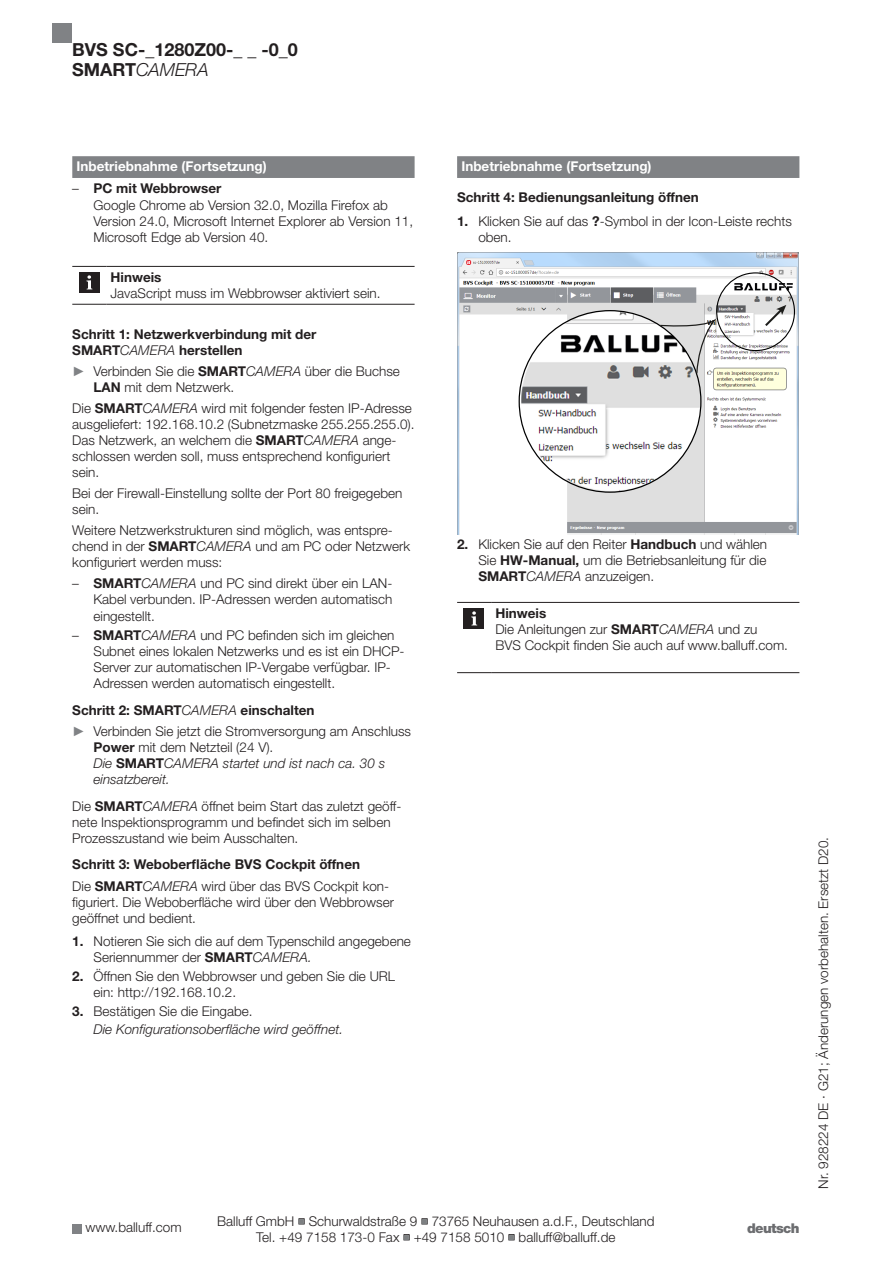
<style>
.page{position:relative;width:893px;height:1263px;background:#fff}
.page>*{position:absolute;margin:0;border:0;box-sizing:border-box;transform-origin:0 0}
.t1{font:700 18px/20.2px "Helvetica Neue LT Pro";color:#231f20}
.Grundtext{font:300 13.5px/16.2px "Helvetica Neue LT Pro";color:#231f20}
.Überschrift_2{font:700 13.5px/16.2px "Helvetica Neue LT Pro";color:#231f20}
.Hinweis_Text{font:300 13.5px/16.2px "Helvetica Neue LT Pro";color:#231f20}
.Resultat_letzte{font:italic 300 13.5px/16.2px "Helvetica Neue LT Pro";color:#231f20}
.Überschrift_1{font:700 13.5px "Helvetica Neue LT Pro";color:#fff}
.Hinweis_Überschrift{font:700 13.5px "Helvetica Neue LT Pro";color:#231f20}
.t2{font:900 13.5px "Helvetica Neue LT Pro";letter-spacing:-.05em;color:#6c6d70}
.s1{font-weight:300;font-style:italic}
.s2{font-weight:700}
.s3{font-family:"Arial";font-weight:400;color:#808285}
.s4{font-style:italic}
.s5{font-weight:700;font-style:normal}
</style>
<div class="page">
<div style="left:53px;top:23px;width:19px;height:20px;background:#808285"></div>
<div style="left:72px;top:1224px;width:10px;height:9px;background:#808285"></div>
<div style="left:72px;top:156px;width:343px;height:22px;background:#808285"></div>
<hr style="left:72px;top:266px;width:34px;height:1px;background:#231f20">
<hr style="left:106px;top:266px;width:309px;height:1px;background:#231f20">
<hr style="left:72px;top:304px;width:34px;height:1px;background:#231f20">
<hr style="left:106px;top:304px;width:309px;height:1px;background:#231f20">
<div style="left:79px;top:273px;width:20px;height:20px;background:#231f20"></div>
<svg style="left:86px;top:275px;width:6px;height:14px"></svg>
<div style="left:457px;top:156px;width:342px;height:22px;background:#808285"></div>
<img style="left:457px;top:253px;width:341px;height:281px">
<div style="left:716px;top:272px;width:79px;height:79px;border:1px solid #000;border-radius:50%"></div>
<svg style="left:659px;top:318px;width:56px;height:57px"></svg>
<svg style="left:763px;top:305px;width:23px;height:23px"></svg>
<hr style="left:457px;top:602px;width:34px;height:1px;background:#231f20">
<hr style="left:491px;top:602px;width:308px;height:1px;background:#231f20">
<hr style="left:457px;top:672px;width:34px;height:1px;background:#231f20">
<hr style="left:491px;top:672px;width:308px;height:1px;background:#231f20">
<div style="left:464px;top:609px;width:20px;height:20px;background:#231f20"></div>
<svg style="left:471px;top:611px;width:6px;height:14px"></svg>
<h1 class="t1" style="left:72px;top:39px;width:227px">BVS SC-_1280Z00-_ _ -0_0<br>SMART<span class="s1">CAMERA</span></h1>
<p class="Überschrift_1" style="left:77px;top:158px;width:192px">Inbetriebnahme (Fortsetzung)</p>
<p class="Grundtext" style="left:94px;top:180px;width:321px;text-indent:-21px">– <span class="s2">PC mit Webbrowser<br></span>Google Chrome ab Version 32.0, Mozilla Firefox ab Version 24.0, Microsoft Internet Explorer ab Version 11, Microsoft Edge ab Version 40.</p>
<p class="Hinweis_Überschrift" style="left:111px;top:269px;width:52px">Hinweis</p>
<p class="Hinweis_Text" style="left:111px;top:285px;width:272px">JavaScript muss im Webbrowser aktiviert sein.</p>
<p class="Überschrift_2" style="left:72px;top:325px;width:246px">Schritt 1: Netzwerkverbindung mit der<br>SMART<span class="s1">CAMERA</span> herstellen</p>
<p class="Grundtext" style="left:94px;top:363px;width:308px;text-indent:-21px"><span class="s3">►</span> Verbinden Sie die <span class="s2">SMART</span><span class="s4">CAMERA</span> über die Buchse<br><span class="s2">LAN</span> mit dem Netzwerk.</p>
<p class="Grundtext" style="left:72px;top:399px;width:344px">Die <span class="s2">SMART</span><span class="s4">CAMERA</span> wird mit folgender festen IP-Adresse ausgeliefert: 192.168.10.2 (Subnetzmaske 255.255.255.0).<br>Das Netzwerk, an welchem die <span class="s2">SMART</span><span class="s4">CAMERA</span> ange&shy;schlossen werden soll, muss entsprechend konfiguriert sein.</p>
<p class="Grundtext" style="left:72px;top:485px;width:332px">Bei der Firewall-Einstellung sollte der Port 80 freigegeben sein.</p>
<p class="Grundtext" style="left:72px;top:522px;width:339px">Weitere Netzwerkstrukturen sind möglich, was entspre&shy;chend in der <span class="s2">SMART</span><span class="s4">CAMERA</span> und am PC oder Netzwerk konfiguriert werden muss:</p>
<p class="Grundtext" style="left:94px;top:575px;width:300px;text-align:justify;text-indent:-21px">– <span class="s2">SMART</span><span class="s4">CAMERA</span> und PC sind direkt über ein LAN-Kabel verbunden. IP-Adressen werden automatisch eingestellt.</p>
<p class="Grundtext" style="left:94px;top:627px;width:313px;text-indent:-21px">– <span class="s2">SMART</span><span class="s4">CAMERA</span> und PC befinden sich im gleichen Subnet eines lokalen Netzwerks und es ist ein DHCP-Server zur automatischen IP-Vergabe verfügbar. IP-Adressen werden automatisch eingestellt.</p>
<p class="Überschrift_2" style="left:72px;top:702px;width:244px">Schritt 2: SMART<span class="s1">CAMERA</span> einschalten</p>
<p class="Grundtext" style="left:94px;top:723px;width:319px;text-indent:-21px"><span class="s3">►</span> Verbinden Sie jetzt die Stromversorgung am Anschluss<br><span class="s2">Power</span> mit dem Netzteil (24 V).</p>
<p class="Resultat_letzte" style="left:94px;top:755px;width:293px">Die <span class="s5">SMART</span>CAMERA startet und ist nach ca. 30 s einsatzbereit.</p>
<p class="Grundtext" style="left:72px;top:798px;width:331px">Die <span class="s2">SMART</span><span class="s4">CAMERA</span> öffnet beim Start das zuletzt geöff&shy;nete Inspektionsprogramm und befindet sich im selben<br>Prozesszustand wie beim Ausschalten.</p>
<p class="Überschrift_2" style="left:72px;top:855px;width:289px">Schritt 3: Weboberfläche BVS Cockpit öffnen</p>
<p class="Grundtext" style="left:72px;top:878px;width:323px">Die <span class="s2">SMART</span><span class="s4">CAMERA</span> wird über das BVS Cockpit kon&shy;figuriert. Die Weboberfläche wird über den Webbrowser geöffnet und bedient.</p>
<p class="Grundtext" style="left:94px;top:932px;width:319px;text-indent:-21px"><span class="s2">1.</span> Notieren Sie sich die auf dem Typenschild angegebene<br>Seriennummer der <span class="s2">SMART</span><span class="s4">CAMERA.</span></p>
<p class="Grundtext" style="left:94px;top:968px;width:303px;text-indent:-21px"><span class="s2">2.</span> Öffnen Sie den Webbrowser und geben Sie die URL ein: http://192.168.10.2.</p>
<p class="Grundtext" style="left:72px;top:1003px;width:182px"><span class="s2">3.</span> Bestätigen Sie die Eingabe.</p>
<p class="Resultat_letzte" style="left:94px;top:1021px;width:251px">Die Konfigurationsoberfläche wird geöffnet.</p>
<p class="Überschrift_1" style="left:461px;top:158px;width:192px">Inbetriebnahme (Fortsetzung)</p>
<p class="Überschrift_2" style="left:457px;top:189px;width:243px">Schritt 4: Bedienungsanleitung öffnen</p>
<p class="Grundtext" style="left:478px;top:213px;width:315px;text-indent:-21px"><span class="s2">1.</span> Klicken Sie auf das <span class="s2">?</span>-Symbol in der Icon-Leiste rechts oben.</p>
<p class="Grundtext" style="left:478px;top:535px;width:290px;text-align:justify;text-indent:-21px"><span class="s2">2.</span> Klicken Sie auf den Reiter <span class="s2">Handbuch</span> und wählen Sie <span class="s2">HW-Manual,</span> um die Betriebsanleitung für die <span class="s2">SMART</span><span class="s4">CAMERA</span> anzuzeigen.</p>
<p class="Hinweis_Überschrift" style="left:495px;top:605px;width:52px">Hinweis</p>
<p class="Hinweis_Text" style="left:495px;top:621px;width:294px">Die Anleitungen zur <span class="s2">SMART</span><span class="s4">CAMERA</span> und zu<br>BVS Cockpit finden Sie auch auf www.balluff.com.</p>
<p class="Grundtext" style="left:217px;top:1213px;width:439px;text-align:center">Balluff GmbH ■ Schurwaldstraße 9 ■ 73765 Neuhausen a.d.F., Deutschland<br>Tel. +49 7158 173-0 Fax ■ +49 7158 5010 ■ balluff@balluff.de</p>
<p class="Grundtext" style="left:85px;top:1219px;width:98px">www.balluff.com</p>
<p class="t2" style="left:747px;top:1220px;width:54px">deutsch</p>
<p class="Grundtext" style="left:815px;top:1188px;width:353px;rotate:-90deg">Nr. 928224 DE · G21; Änderungen vorbehalten. Ersetzt D20.</p>
</div>
